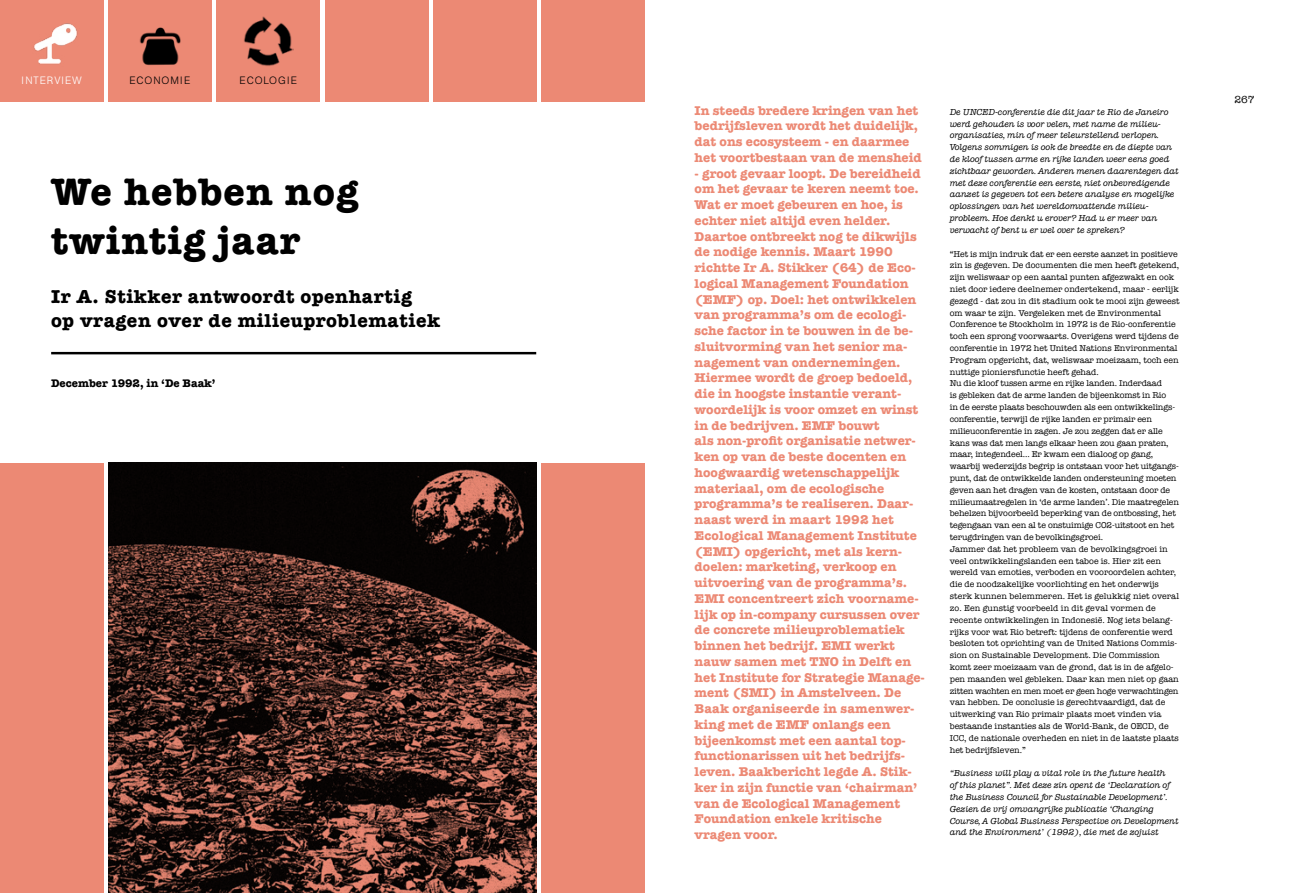
<style>
.page{position:relative;width:1290px;height:893px;background:#fff}
.page>*{position:absolute;margin:0;border:0;box-sizing:border-box;transform-origin:0 0}
.t1{font:700 39.38px/48.1px "American Typewriter";letter-spacing:.03em;color:#000}
.t2{font:700 19.25px/24.5px "American Typewriter";letter-spacing:.03em;color:#000}
.t3{font:700 13.12px/15.8px "American Typewriter";color:#ec8974}
.t4{font:700 11.38px "American Typewriter";color:#000}
.t5{font:300 10.5px "AK12";letter-spacing:.1em;color:#000}
.t6{font:300 10.5px "AK12";letter-spacing:.1em;color:#fff}
.t7{font:10.5px "American Typewriter";color:#000}
.t8{font:8.75px/11.8px "American Typewriter";color:#000}
.t9{font:italic 500 8.75px/11.8px "American Typewriter Std";color:#000}
.s1{font-family:"Garamond BE"}
</style>
<div class="page">
<div style="left:433px;top:0;width:104px;height:893px;background:#ec8974"></div>
<div style="left:542px;top:0;width:103px;height:893px;background:#ec8974"></div>
<div style="left:217px;top:0;width:103px;height:893px;background:#ec8974"></div>
<div style="left:325px;top:0;width:103px;height:893px;background:#ec8974"></div>
<div style="left:0;top:0;width:103px;height:893px;background:#ec8974"></div>
<div style="left:108px;top:0;width:104px;height:893px;background:#ec8974"></div>
<div style="left:0;top:103px;width:645px;height:360px;background:#fff"></div>
<img style="left:139px;top:27px;width:41px;height:38px">
<img style="left:243px;top:16px;width:50px;height:50px">
<img style="left:33px;top:23px;width:45px;height:41px">
<hr style="left:51px;top:352px;width:485px;height:2px;background:#000">
<img style="left:108px;top:463px;width:429px;height:430px">
<p class="t6" style="left:22px;top:74px;width:62px">INTERVIEW</p>
<p class="t5" style="left:130px;top:74px;width:62px">ECONOMIE</p>
<p class="t5" style="left:240px;top:74px;width:59px">ECOLOGIE</p>
<h1 class="t1" style="left:51px;top:166px;width:309px">We hebben nog twintig jaar</h1>
<h2 class="t2" style="left:51px;top:283px;width:390px">Ir A. Stikker antwoordt openhartig<br>op vragen over de milieuproblematiek</h2>
<h3 class="t4" style="left:51px;top:373px;width:166px">December 1992, in ‘De Baak’</h3>
<h3 class="t3" style="left:694px;top:102px;width:229px">In steeds bredere kringen van het bedrijfsleven wordt het duidelijk, dat ons ecosysteem - en daarmee het voortbestaan van de mensheid</h3>
<p class="t3" style="left:694px;top:165px;width:232px">- groot gevaar loopt. De bereidheid om het gevaar te keren neemt toe.<br>Wat er moet gebeuren en hoe, is echter niet altijd even helder.<br>Daartoe ontbreekt nog te dikwijls de nodige kennis. Maart 1990 richtte Ir A. Stikker (64) de Eco&shy;logical Management Foundation (EMF) op. Doel: het ontwikkelen van programma’s om de ecologi&shy;sche factor in te bouwen in de be&shy;sluitvorming van het senior ma&shy;nagement van ondernemingen.<br>Hiermee wordt de groep bedoeld, die in hoogste instantie verant&shy;woordelijk is voor omzet en winst in de bedrijven. EMF bouwt<br>als non-profit organisatie netwer&shy;ken op van de beste docenten en hoogwaardig wetenschappelijk materiaal, om de ecologische programma’s te realiseren. Daar&shy;naast werd in maart 1992 het<br>Ecological Management Institute (EMI) opgericht, met als kern&shy;doelen: marketing, verkoop en uitvoering van de programma’s.<br>EMI concentreert zich voorname&shy;lijk op in-company cursussen over de concrete milieuproblematiek binnen het bedrijf. EMI werkt nauw samen met TNO in Delft en het Institute for Strategie Manage&shy;ment (SMI) in Amstelveen. De<br>Baak organiseerde in samenwer&shy;king met de EMF onlangs een bijeenkomst met een aantal top&shy;functionarissen uit het bedrijfs&shy;leven. Baakbericht legde A. Stik&shy;ker in zijn functie van ‘chairman’ van de Ecological Management<br>Foundation enkele kritische vragen voor.</p>
<p class="t9" style="left:950px;top:106px;width:230px">De UNCED-conferentie die dit jaar te Rio de Janeiro werd gehouden is voor velen, met name de milieu&shy;organisaties, min of meer teleurstellend verlopen.<br>Volgens sommigen is ook de breedte en de diepte van de kloof tussen arme en rijke landen weer eens goed zichtbaar geworden. Anderen menen daarentegen dat met deze conferentie een eerste, niet onbevredigende aanzet is gegeven tot een betere analyse en mogelijke oplossingen van het wereldomvattende milieu&shy;probleem. Hoe denkt u erover? Had u er meer van verwacht of bent u er wel over te spreken?</p>
<p class="t8" style="left:950px;top:247px;width:231px">“Het is mijn indruk dat er een eerste aanzet in positieve zin is gegeven. De documenten die men heeft getekend, zijn weliswaar op een aantal punten afgezwakt en ook niet door iedere deelnemer ondertekend, maar - eerlijk gezegd - dat zou in dit stadium ook te mooi zijn geweest om waar te zijn. Vergeleken met de Environmental Conference te Stockholm in 1972 is de Rio-conferentie toch een sprong voorwaarts. Overigens werd tijdens de conferentie in 1972 het United Nations Environmental Program opgericht, dat, weliswaar moeizaam, toch een nuttige pioniersfunctie heeft gehad.<br>Nu die kloof tussen arme en rijke landen. Inderdaad<br>is gebleken dat de arme landen de bijeenkomst in Rio<br>in de eerste plaats beschouwden als een ontwikkelings&shy;conferentie, terwijl de rijke landen er primair een milieuconferentie in zagen. Je zou zeggen dat er alle kans was dat men langs elkaar heen zou gaan praten, maar, integendeel... Er kwam een dialoog op gang, waarbij wederzijds begrip is ontstaan voor het uitgangs&shy;punt, dat de ontwikkelde landen ondersteuning moeten geven aan het dragen van de kosten, ontstaan door de milieumaatregelen in ‘de arme landen<span class="s1">’</span>. Die maatregelen behelzen bijvoorbeeld beperking van de ontbossing, het tegengaan van een al te onstuimige C02-uitstoot en het terugdringen van de bevolkingsgroei.<br>Jammer dat het probleem van de bevolkingsgroei in veel ontwikkelingslanden een taboe is. Hier zit een wereld van emoties, verboden en vooroordelen achter, die de noodzakelijke voorlichting en het onderwijs sterk kunnen belemmeren. Het is gelukkig niet overal zo. Een gunstig voorbeeld in dit geval vormen de recente ontwikkelingen in Indonesië. Nog iets belang&shy;rijks voor wat Rio betreft: tijdens de conferentie werd besloten tot oprichting van de United Nations Commis&shy;sion on Sustainable Development. Die Commission komt zeer moeizaam van de grond, dat is in de afgelo&shy;pen maanden wel gebleken. Daar kan men niet op gaan zitten wachten en men moet er geen hoge verwachtingen van hebben. De conclusie is gerechtvaardigd, dat de uitwerking van Rio primair plaats moet vinden via bestaande instanties als de World-Bank, de OECD, de ICC, de nationale overheden en niet in de laatste plaats het bedrijfsleven.”</p>
<p class="t9" style="left:950px;top:767px;width:230px">“Business will play a vital role in the future health<br>of this planet”. Met deze zin opent de ‘Declaration of the Business Council for Sustainable Development’.<br>Gezien de vrij omvangrijke publicatie ‘Changing Course, A Global Business Perspective on Development and the Environment’ (1992), die met de zojuist</p>
<p class="t7" style="left:1234px;top:91px;width:22px">267</p>
</div>
